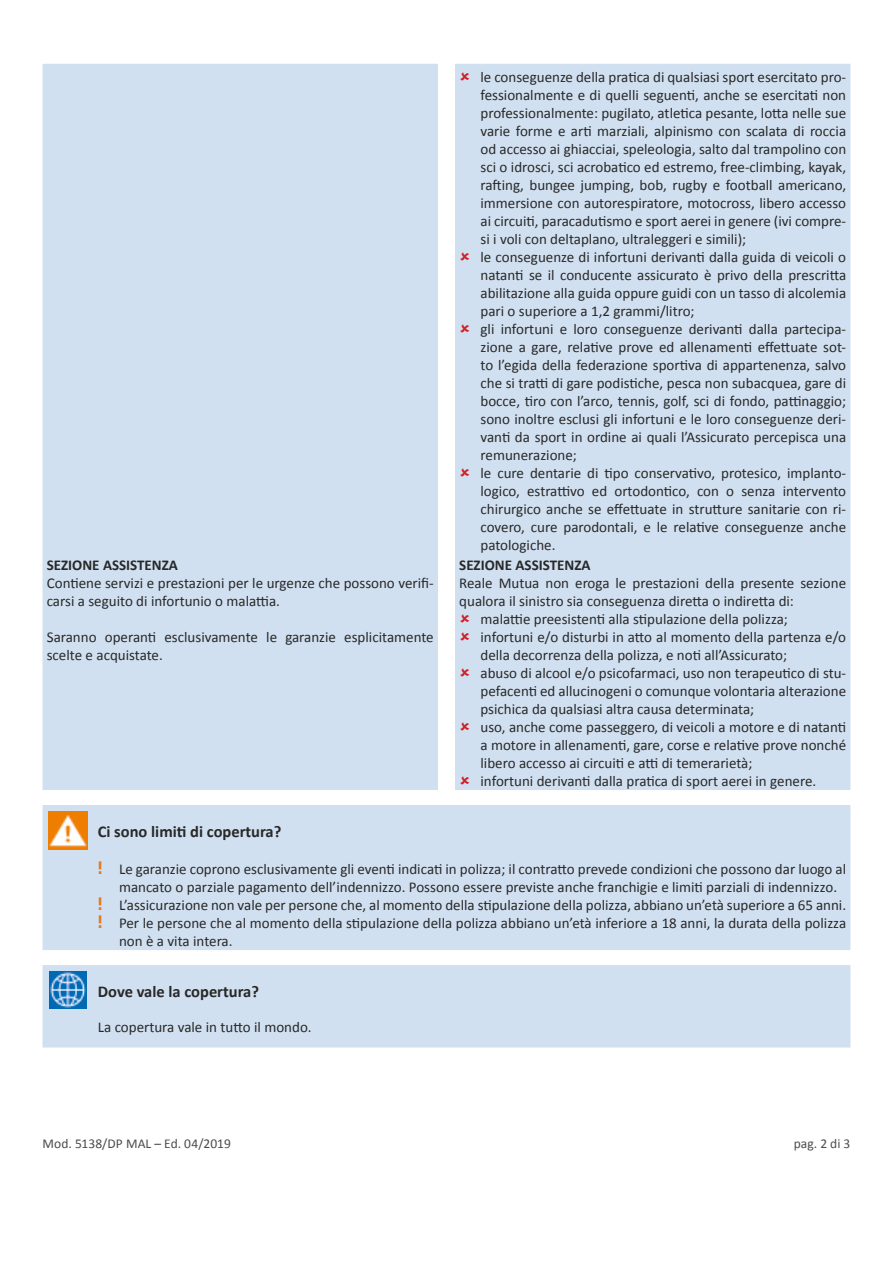
<style>
.page{position:relative;width:893px;height:1263px;background:#fff}
.page>*{position:absolute;margin:0;border:0;box-sizing:border-box;transform-origin:0 0}
.t1{font:700 16.5px "Calibri";color:#282828}
.t2{font:15px/18px "Calibri";color:#282828}
.t3{font:700 15px "Calibri";color:#282828}
.t4{font:13.5px "Calibri";letter-spacing:.01em;color:#4a4b4b}
.s1{font-family:"Titillium Bold Upright";font-size:18px;color:#e2781c}
</style>
<div class="page">
<div style="left:43px;top:64px;width:807px;height:726px;background:#d1e0f0"></div>
<div style="left:43px;top:805px;width:807px;height:145px;background:#d1e0f0"></div>
<img style="left:49px;top:811px;width:38px;height:39px">
<div style="left:43px;top:965px;width:807px;height:82px;background:#d1e0f0"></div>
<img style="left:49px;top:972px;width:38px;height:37px">
<svg style="left:461px;top:72px;width:8px;height:9px"></svg>
<svg style="left:461px;top:252px;width:8px;height:9px"></svg>
<svg style="left:461px;top:324px;width:8px;height:9px"></svg>
<svg style="left:461px;top:468px;width:8px;height:9px"></svg>
<svg style="left:461px;top:614px;width:8px;height:9px"></svg>
<svg style="left:461px;top:632px;width:8px;height:9px"></svg>
<svg style="left:461px;top:668px;width:8px;height:9px"></svg>
<svg style="left:461px;top:722px;width:8px;height:9px"></svg>
<svg style="left:461px;top:776px;width:8px;height:9px"></svg>
<p class="t3" style="left:47px;top:555px;width:133px">SEZIONE ASSISTENZA</p>
<p class="t2" style="left:47px;top:574px;width:388px">Contiene servizi e prestazioni per le urgenze che possono verifi&shy;carsi a seguito di infortunio o malattia.</p>
<p class="t2" style="left:47px;top:628px;width:388px">Saranno operanti esclusivamente le garanzie esplicitamente scelte e acquistate.</p>
<p class="t2" style="left:480px;top:68px;width:367px">le conseguenze della pratica di qualsiasi sport esercitato pro&shy;fessionalmente e di quelli seguenti, anche se esercitati non professionalmente: pugilato, atletica pesante, lotta nelle sue varie forme e arti marziali, alpinismo con scalata di roccia od accesso ai ghiacciai, speleologia, salto dal trampolino con sci o idrosci, sci acrobatico ed estremo, free-climbing, kayak, rafting, bungee jumping, bob, rugby e football americano, immersione con autorespiratore, motocross, libero accesso ai circuiti, paracadutismo e sport aerei in genere (ivi compre&shy;si i voli con deltaplano, ultraleggeri e simili);<br>le conseguenze di infortuni derivanti dalla guida di veicoli o natanti se il conducente assicurato è privo della prescritta abilitazione alla guida oppure guidi con un tasso di alcolemia pari o superiore a 1,2 grammi/litro;<br>gli infortuni e loro conseguenze derivanti dalla partecipa&shy;zione a gare, relative prove ed allenamenti effettuate sot&shy;to l’egida della federazione sportiva di appartenenza, salvo che si tratti di gare podistiche, pesca non subacquea, gare di bocce, tiro con l’arco, tennis, golf, sci di fondo, pattinaggio; sono inoltre esclusi gli infortuni e le loro conseguenze deri&shy;vanti da sport in ordine ai quali l’Assicurato percepisca una remunerazione;<br>le cure dentarie di tipo conservativo, protesico, implanto&shy;logico, estrattivo ed ortodontico, con o senza intervento chirurgico anche se effettuate in strutture sanitarie con ri&shy;covero, cure parodontali, e le relative conseguenze anche patologiche.</p>
<p class="t3" style="left:459px;top:555px;width:133px">SEZIONE ASSISTENZA</p>
<p class="t2" style="left:459px;top:574px;width:388px">Reale Mutua non eroga le prestazioni della presente sezione</p>
<p class="t2" style="left:459px;top:592px;width:336px">qualora il sinistro sia conseguenza diretta o indiretta di:</p>
<p class="t2" style="left:480px;top:610px;width:309px">malattie preesistenti alla stipulazione della polizza;</p>
<p class="t2" style="left:480px;top:628px;width:367px">infortuni e/o disturbi in atto al momento della partenza e/o</p>
<p class="t2" style="left:480px;top:646px;width:308px">della decorrenza della polizza, e noti all’Assicurato;</p>
<p class="t2" style="left:480px;top:664px;width:367px">abuso di alcool e/o psicofarmaci, uso non terapeutico di stu-</p>
<p class="t2" style="left:480px;top:682px;width:367px">pefacenti ed allucinogeni o comunque volontaria alterazione</p>
<p class="t2" style="left:480px;top:700px;width:275px">psichica da qualsiasi altra causa determinata;</p>
<p class="t2" style="left:480px;top:718px;width:367px">uso, anche come passeggero, di veicoli a motore e di natanti</p>
<p class="t2" style="left:480px;top:736px;width:367px">a motore in allenamenti, gare, corse e relative prove nonché</p>
<p class="t2" style="left:480px;top:754px;width:273px">libero accesso ai circuiti e atti di temerarietà;</p>
<p class="t2" style="left:480px;top:772px;width:337px">infortuni derivanti dalla pratica di sport aerei in genere.</p>
<p class="t1" style="left:98px;top:821px;width:185px">Ci sono limiti di copertura?</p>
<p class="t2" style="left:98px;top:860px;width:750px"><span class="s1">!</span> Le garanzie coprono esclusivamente gli eventi indicati in polizza; il contratto prevede condizioni che possono dar luogo al</p>
<p class="t2" style="left:119px;top:878px;width:720px">mancato o parziale pagamento dell’indennizzo. Possono essere previste anche franchigie e limiti parziali di indennizzo.</p>
<p class="t2" style="left:98px;top:896px;width:750px"><span class="s1">!</span> L’assicurazione non vale per persone che, al momento della stipulazione della polizza, abbiano un’età superiore a 65 anni.</p>
<p class="t2" style="left:98px;top:914px;width:750px"><span class="s1">!</span> Per le persone che al momento della stipulazione della polizza abbiano un’età inferiore a 18 anni, la durata della polizza</p>
<p class="t2" style="left:119px;top:932px;width:115px">non è a vita intera.</p>
<p class="t1" style="left:98px;top:981px;width:163px">Dove vale la copertura?</p>
<p class="t2" style="left:98px;top:1018px;width:215px">La copertura vale in tutto il mondo.</p>
<p class="t4" style="left:43px;top:1135px;width:190px">Mod. 5138/DP MAL – Ed. 04/2019</p>
<p class="t4" style="left:794px;top:1135px;width:58px">pag. 2 di 3</p>
</div>
